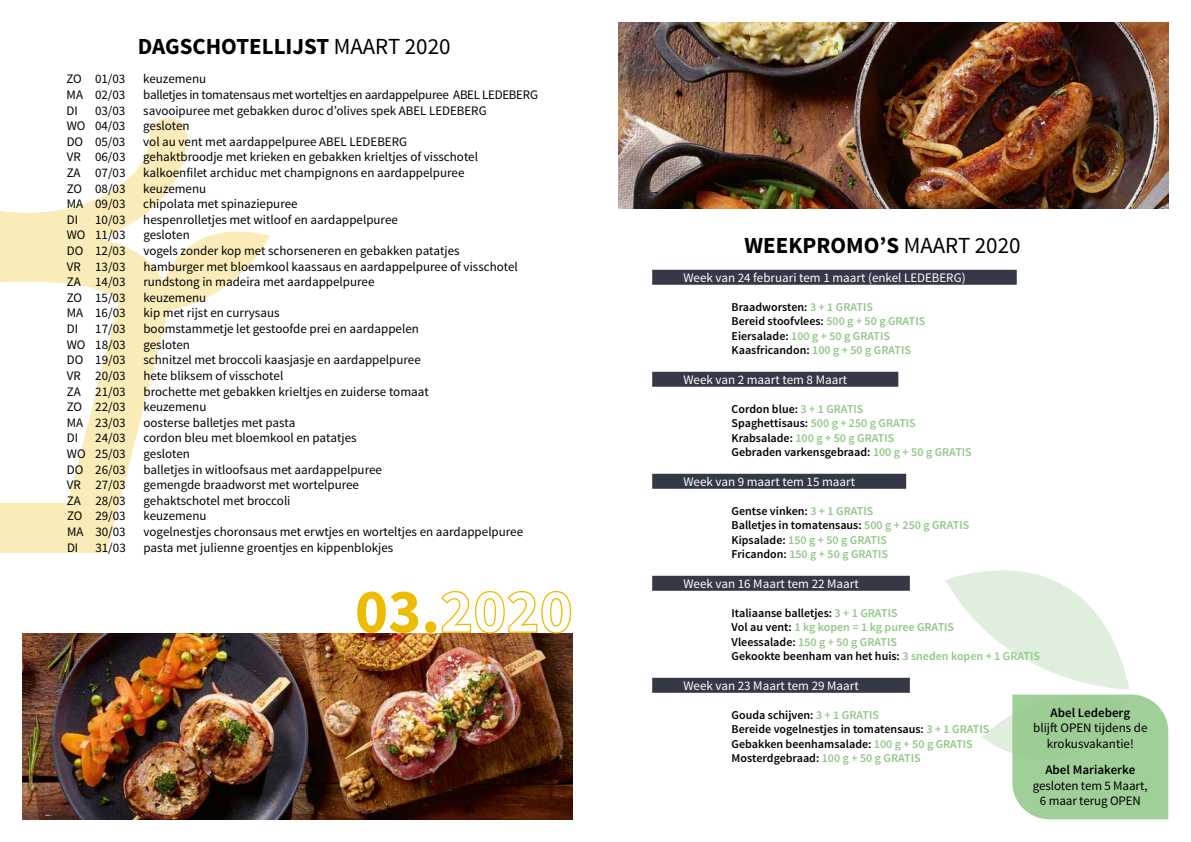
<style>
.page{position:relative;width:1191px;height:842px;background:#fff}
.page>*{position:absolute;margin:0;border:0;box-sizing:border-box;transform-origin:0 0}
.t1{font:700 62.8px "Source Sans Pro";color:#edbc00}
.t2{font:700 23px "Source Sans Pro";color:#000}
.t3{font:13px/15.6px "Source Sans Pro";color:#000;text-align:center}
.t4{font:13px "Source Sans Pro";color:#fff}
.t5{font:13px "Source Sans Pro";letter-spacing:-.02em;color:#000}
.t6{font:600 13px "Source Sans Pro";color:#000}
.t7{font:600 12px/14.4px "Source Sans Pro";color:#000}
.s1{font-weight:400}
.s2{color:#91c787}
</style>
<div class="page">
<svg style="left:0;top:118px;width:270px;height:435px"></svg>
<svg style="left:0;top:394px;width:270px;height:26px"></svg>
<img style="left:23px;top:634px;width:550px;height:185px">
<svg style="left:904px;top:570px;width:264px;height:249px"></svg>
<img style="left:618px;top:23px;width:550px;height:185px">
<div style="left:652px;top:270px;width:364px;height:15px;background:#353847"></div>
<div style="left:652px;top:372px;width:246px;height:15px;background:#353847"></div>
<div style="left:652px;top:474px;width:254px;height:15px;background:#353847"></div>
<div style="left:652px;top:576px;width:258px;height:15px;background:#353847"></div>
<div style="left:652px;top:678px;width:258px;height:15px;background:#353847"></div>
<h2 class="t2" style="left:138px;top:32px;width:314px">DAGSCHOTELLIJST <span class="s1">MAART 2020</span></h2>
<p class="t3" style="left:67px;top:72px;width:60px">ZO 01/03</p>
<p class="t3" style="left:143px;top:72px;width:64px">keuzemenu</p>
<p class="t3" style="left:67px;top:87px;width:60px">MA 02/03</p>
<p class="t5" style="left:143px;top:87px;width:396px">balletjes in tomatensaus met worteltjes en aardappelpuree ABEL LEDEBERG</p>
<p class="t3" style="left:67px;top:103px;width:13px">DI</p>
<p class="t3" style="left:95px;top:103px;width:32px">03/03</p>
<p class="t3" style="left:143px;top:103px;width:345px">savooipuree met gebakken duroc d’olives spek ABEL LEDEBERG</p>
<p class="t3" style="left:67px;top:118px;width:60px">WO 04/03</p>
<p class="t3" style="left:143px;top:118px;width:48px">gesloten</p>
<p class="t3" style="left:67px;top:134px;width:60px">DO 05/03</p>
<p class="t3" style="left:143px;top:134px;width:265px">vol au vent met aardappelpuree ABEL LEDEBERG</p>
<p class="t3" style="left:67px;top:150px;width:60px">VR 06/03</p>
<p class="t3" style="left:143px;top:150px;width:336px">gehaktbroodje met krieken en gebakken krieltjes of visschotel</p>
<p class="t3" style="left:67px;top:165px;width:60px">ZA 07/03</p>
<p class="t3" style="left:143px;top:165px;width:323px">kalkoenfilet archiduc met champignons en aardappelpuree</p>
<p class="t3" style="left:67px;top:181px;width:60px">ZO 08/03</p>
<p class="t3" style="left:143px;top:181px;width:64px">keuzemenu</p>
<p class="t3" style="left:67px;top:196px;width:60px">MA 09/03</p>
<p class="t3" style="left:143px;top:196px;width:156px">chipolata met spinaziepuree</p>
<p class="t3" style="left:67px;top:212px;width:13px">DI</p>
<p class="t3" style="left:95px;top:212px;width:32px">10/03</p>
<p class="t3" style="left:143px;top:212px;width:256px">hespenrolletjes met witloof en aardappelpuree</p>
<p class="t3" style="left:67px;top:228px;width:60px">WO 11/03</p>
<p class="t3" style="left:143px;top:228px;width:48px">gesloten</p>
<p class="t3" style="left:67px;top:243px;width:60px">DO 12/03</p>
<p class="t3" style="left:143px;top:243px;width:318px">vogels zonder kop met schorseneren en gebakken patatjes</p>
<p class="t3" style="left:67px;top:259px;width:60px">VR 13/03</p>
<p class="t3" style="left:143px;top:259px;width:376px">hamburger met bloemkool kaassaus en aardappelpuree of visschotel</p>
<p class="t3" style="left:67px;top:274px;width:60px">ZA 14/03</p>
<p class="t3" style="left:143px;top:274px;width:233px">rundstong in madeira met aardappelpuree</p>
<p class="t3" style="left:67px;top:290px;width:60px">ZO 15/03</p>
<p class="t3" style="left:143px;top:290px;width:64px">keuzemenu</p>
<p class="t3" style="left:67px;top:306px;width:60px">MA 16/03</p>
<p class="t3" style="left:143px;top:306px;width:138px">kip met rijst en currysaus</p>
<p class="t3" style="left:67px;top:321px;width:13px">DI</p>
<p class="t3" style="left:95px;top:321px;width:32px">17/03</p>
<p class="t3" style="left:143px;top:321px;width:277px">boomstammetje let gestoofde prei en aardappelen</p>
<p class="t3" style="left:67px;top:337px;width:60px">WO 18/03</p>
<p class="t3" style="left:143px;top:337px;width:48px">gesloten</p>
<p class="t3" style="left:67px;top:352px;width:60px">DO 19/03</p>
<p class="t3" style="left:143px;top:352px;width:279px">schnitzel met broccoli kaasjasje en aardappelpuree</p>
<p class="t3" style="left:67px;top:368px;width:60px">VR 20/03</p>
<p class="t3" style="left:143px;top:368px;width:141px">hete bliksem of visschotel</p>
<p class="t3" style="left:67px;top:384px;width:60px">ZA 21/03</p>
<p class="t3" style="left:143px;top:384px;width:287px">brochette met gebakken krieltjes en zuiderse tomaat</p>
<p class="t3" style="left:67px;top:399px;width:60px">ZO 22/03</p>
<p class="t3" style="left:143px;top:399px;width:64px">keuzemenu</p>
<p class="t3" style="left:67px;top:415px;width:60px">MA 23/03</p>
<p class="t3" style="left:143px;top:415px;width:153px">oosterse balletjes met pasta</p>
<p class="t3" style="left:67px;top:430px;width:13px">DI</p>
<p class="t3" style="left:95px;top:430px;width:32px">24/03</p>
<p class="t3" style="left:143px;top:430px;width:215px">cordon bleu met bloemkool en patatjes</p>
<p class="t3" style="left:67px;top:446px;width:60px">WO 25/03</p>
<p class="t3" style="left:143px;top:446px;width:48px">gesloten</p>
<p class="t3" style="left:67px;top:462px;width:60px">DO 26/03</p>
<p class="t3" style="left:143px;top:462px;width:240px">balletjes in witloofsaus met aardappelpuree</p>
<p class="t3" style="left:67px;top:477px;width:60px">VR 27/03</p>
<p class="t3" style="left:143px;top:477px;width:217px">gemengde braadworst met wortelpuree</p>
<p class="t3" style="left:67px;top:493px;width:60px">ZA 28/03</p>
<p class="t3" style="left:144px;top:493px;width:148px">gehaktschotel met broccoli</p>
<p class="t3" style="left:67px;top:508px;width:60px">ZO 29/03</p>
<p class="t3" style="left:144px;top:508px;width:64px">keuzemenu</p>
<p class="t3" style="left:67px;top:524px;width:60px">MA 30/03</p>
<p class="t3" style="left:144px;top:524px;width:381px">vogelnestjes choronsaus met erwtjes en worteltjes en aardappelpuree</p>
<p class="t3" style="left:67px;top:540px;width:13px">DI</p>
<p class="t3" style="left:95px;top:540px;width:32px">31/03</p>
<p class="t3" style="left:144px;top:540px;width:251px">pasta met julienne groentjes en kippenblokjes</p>
<h1 class="t1" style="left:355px;top:571px;width:219px">03.2020</h1>
<h2 class="t2" style="left:744px;top:230px;width:277px">WEEKPROMO’S <span class="s1">MAART 2020</span></h2>
<p class="t4" style="left:683px;top:270px;width:284px">Week van 24 februari tem 1 maart (enkel LEDEBERG)</p>
<p class="t7" style="left:731px;top:300px;width:195px">Braadworsten: <span class="s2">3 + 1 GRATIS<br></span>Bereid stoofvlees: <span class="s2">500 g + 50 g GRATIS<br></span>Eiersalade: <span class="s2">100 g + 50 g GRATIS<br></span>Kaasfricandon: <span class="s2">100 g + 50 g GRATIS</span></p>
<p class="t4" style="left:683px;top:372px;width:165px">Week van 2 maart tem 8 Maart</p>
<p class="t7" style="left:731px;top:402px;width:242px">Cordon blue: <span class="s2">3 + 1 GRATIS<br></span>Spaghettisaus: <span class="s2">500 g + 250 g GRATIS<br></span>Krabsalade: <span class="s2">100 g + 50 g GRATIS<br></span>Gebraden varkensgebraad: <span class="s2">100 g + 50 g GRATIS</span></p>
<p class="t4" style="left:683px;top:474px;width:173px">Week van 9 maart tem 15 maart</p>
<p class="t7" style="left:731px;top:504px;width:239px">Gentse vinken: <span class="s2">3 + 1 GRATIS<br></span>Balletjes in tomatensaus: <span class="s2">500 g + 250 g GRATIS<br></span>Kipsalade: <span class="s2">150 g + 50 g GRATIS<br></span>Fricandon: <span class="s2">150 g + 50 g GRATIS</span></p>
<p class="t4" style="left:683px;top:576px;width:177px">Week van 16 Maart tem 22 Maart</p>
<p class="t7" style="left:731px;top:606px;width:310px">Italiaanse balletjes: <span class="s2">3 + 1 GRATIS<br></span>Vol au vent: <span class="s2">1 kg kopen = 1 kg puree GRATIS<br></span>Vleessalade: <span class="s2">150 g + 50 g GRATIS<br></span>Gekookte beenham van het huis: <span class="s2">3 sneden kopen + 1 GRATIS</span></p>
<p class="t4" style="left:683px;top:678px;width:177px">Week van 23 Maart tem 29 Maart</p>
<p class="t7" style="left:731px;top:708px;width:259px">Gouda schijven: <span class="s2">3 + 1 GRATIS<br></span>Bereide vogelnestjes in tomatensaus: <span class="s2">3 + 1 GRATIS </span>Gebakken beenhamsalade: <span class="s2">100 g + 50 g GRATIS </span>Mosterdgebraad: <span class="s2">100 g + 50 g GRATIS</span></p>
<p class="t6" style="left:1050px;top:704px;width:81px">Abel Ledeberg</p>
<p class="t3" style="left:1033px;top:720px;width:116px">blijft OPEN tijdens de krokusvakantie!</p>
<p class="t6" style="left:1045px;top:762px;width:91px">Abel Mariakerke</p>
<p class="t3" style="left:1033px;top:778px;width:116px">gesloten tem 5 Maart,<br>6 maar terug OPEN</p>
</div>
